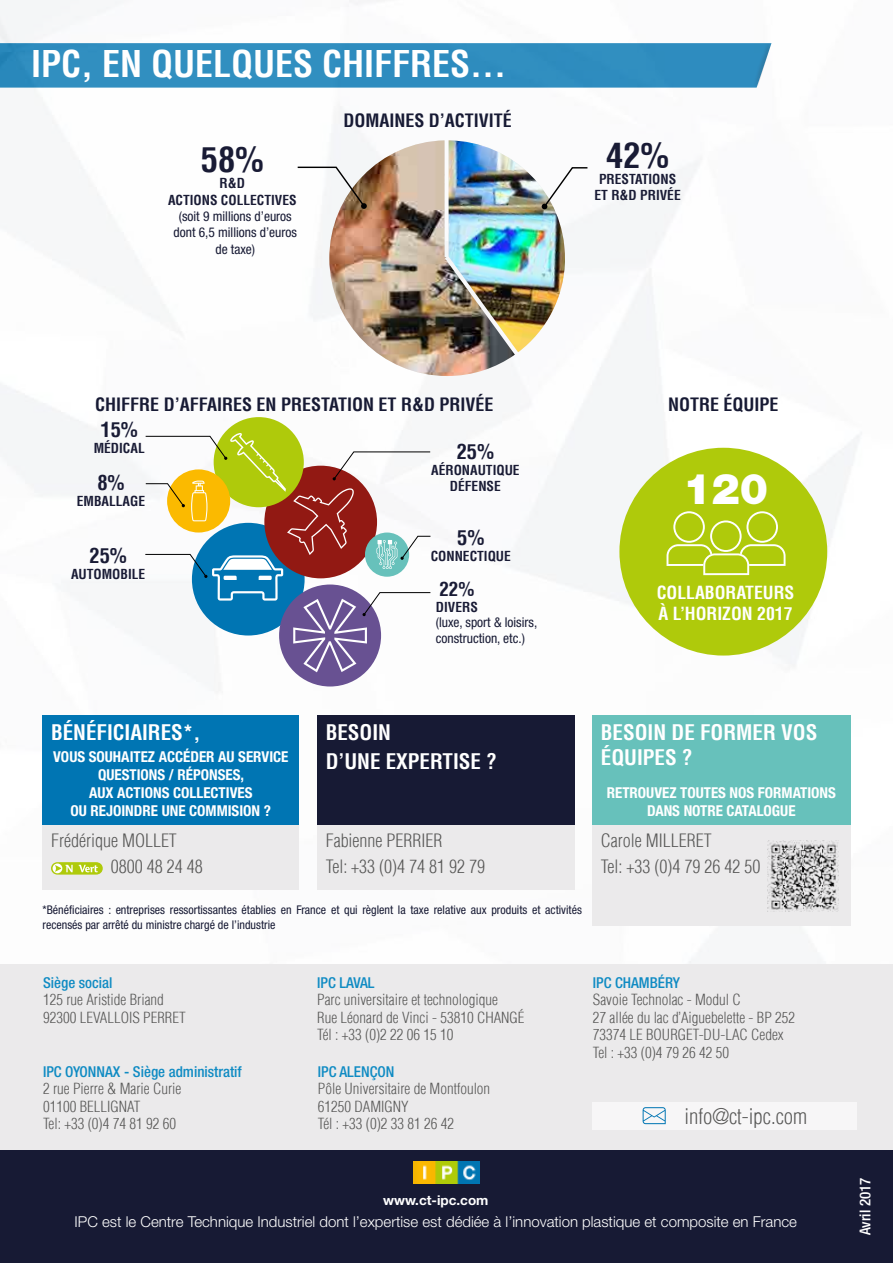
<style>
.page{position:relative;width:893px;height:1263px;background:#fff}
.page>*{position:absolute;margin:0;border:0;box-sizing:border-box;transform-origin:0 0}
.t1{font:900 expanded 42.45px "Helvetica Neue";color:#fff}
.t2{font:700 condensed 36px "Helvetica LT";color:#fff}
.t3{font:700 condensed 34.35px "Helvetica LT";color:#191b35}
.t4{font:700 condensed 21px/25.2px "Helvetica LT";color:#fff}
.t5{font:300 condensed 21px "Helvetica LT";color:#575756}
.t6{font:700 condensed 20.4px "Helvetica LT";color:#191b35}
.t7{font:700 condensed 19.05px "Helvetica LT";color:#191b35}
.t8{font:300 condensed 18px/25.8px "Helvetica LT";color:#575756}
.t9{font:700 condensed 18px "Helvetica LT";color:#171a34}
.t10{font:700 condensed 17.7px/21.3px "Helvetica LT";color:#fff}
.t11{font:300 condensed 15px/17.5px "Helvetica LT";color:#575756}
.t12{font:700 condensed 15px/18px "Helvetica Neue";color:#fff;text-align:center}
.t13{font:300 15px "Helvetica Neue";color:#fff}
.t14{font:500 condensed 15px "Helvetica Neue";color:#0f8bc3}
.t15{font:500 condensed 15px "Helvetica Neue";color:#fff}
.t16{font:700 condensed 13.5px/16.2px "Helvetica LT";color:#191b35;text-align:center}
.t17{font:condensed 13.5px/16.2px "Helvetica Neue";color:#171a34;text-align:center}
.t18{font:700 13.5px "Helvetica Neue";color:#fff}
.t19{font:condensed 12px/14.4px "Helvetica Neue";color:#171a34}
</style>
<div class="page">
<img style="left:0;top:0;width:860px;height:964px">
<div style="left:0;top:964px;width:893px;height:207px;background:#ebeaeb"></div>
<div style="left:214px;top:417px;width:90px;height:90px;background:#afca0b;border-radius:50%"></div>
<div style="left:279px;top:584px;width:102px;height:102px;background:#685192;border-radius:50%"></div>
<svg style="left:145px;top:432px;width:286px;height:240px"></svg>
<div style="left:43px;top:825px;width:256px;height:64px;background:#ebeaeb"></div>
<svg style="left:51px;top:862px;width:52px;height:12px"></svg>
<div style="left:317px;top:825px;width:258px;height:64px;background:#ebeaeb"></div>
<div style="left:592px;top:825px;width:258px;height:101px;background:#ebeaeb"></div>
<img style="left:767px;top:840px;width:72px;height:72px">
<div style="left:592px;top:715px;width:258px;height:109px;background:#67c1bb"></div>
<div style="left:43px;top:715px;width:256px;height:110px;background:#0075b3"></div>
<div style="left:317px;top:715px;width:258px;height:110px;background:#171a34"></div>
<div style="left:619px;top:448px;width:208px;height:207px;background:#afca0b;border-radius:50%"></div>
<svg style="left:666px;top:511px;width:119px;height:64px"></svg>
<div style="left:0;top:1150px;width:893px;height:113px;background:#171a34"></div>
<img style="left:413px;top:1161px;width:67px;height:22px">
<img style="left:296px;top:140px;width:293px;height:236px">
<div style="left:592px;top:1102px;width:265px;height:27px;background:#f7f6f7"></div>
<svg style="left:643px;top:1107px;width:23px;height:17px"></svg>
<h2 class="t2" style="left:31px;top:41px;width:477px">IPC, EN QUELQUES CHIFFRES...</h2>
<h3 class="t3" style="left:201px;top:138px;width:64px">58%</h3>
<p class="t16" style="left:168px;top:175px;width:130px">R&amp;D<br>ACTIONS COLLECTIVES</p>
<p class="t17" style="left:174px;top:208px;width:125px">(soit 9 millions d’euros dont 6,5 millions d’euros de taxe)</p>
<p class="t9" style="left:343px;top:109px;width:170px">DOMAINES D’ACTIVITÉ</p>
<h3 class="t3" style="left:606px;top:134px;width:64px">42%</h3>
<p class="t16" style="left:594px;top:171px;width:88px">PRESTATIONS<br>ET R&amp;D PRIVÉE</p>
<p class="t9" style="left:95px;top:393px;width:400px">CHIFFRE D’AFFAIRES EN PRESTATION ET R&amp;D PRIVÉE</p>
<h3 class="t6" style="left:101px;top:417px;width:39px">15%</h3>
<p class="t16" style="left:94px;top:440px;width:53px">MÉDICAL</p>
<h3 class="t6" style="left:97px;top:469px;width:29px">8%</h3>
<p class="t16" style="left:77px;top:493px;width:70px">EMBALLAGE</p>
<h3 class="t6" style="left:89px;top:543px;width:39px">25%</h3>
<p class="t16" style="left:71px;top:566px;width:76px">AUTOMOBILE</p>
<h3 class="t6" style="left:457px;top:438px;width:39px">25%</h3>
<p class="t16" style="left:431px;top:462px;width:90px">AÉRONAUTIQUE<br>DÉFENSE</p>
<h3 class="t6" style="left:457px;top:525px;width:29px">5%</h3>
<p class="t16" style="left:431px;top:548px;width:82px">CONNECTIQUE</p>
<p class="t7" style="left:439px;top:577px;width:37px">22%</p>
<p class="t16" style="left:436px;top:599px;width:44px">DIVERS</p>
<p class="t17" style="left:436px;top:614px;width:103px;text-align:left">(luxe, sport &amp; loisirs, construction, etc.)</p>
<p class="t9" style="left:668px;top:393px;width:112px">NOTRE ÉQUIPE</p>
<h1 class="t1" style="left:683px;top:463px;width:87px">120</h1>
<p class="t10" style="left:657px;top:581px;width:139px">COLLABORATEURS<br>À L’HORIZON 2017</p>
<h3 class="t4" style="left:51px;top:719px;width:151px">BÉNÉFICIAIRES*,</h3>
<p class="t12" style="left:53px;top:747px;width:237px">VOUS SOUHAITEZ ACCÉDER AU SERVICE<br>QUESTIONS / RÉPONSES,<br>AUX ACTIONS COLLECTIVES<br>OU REJOINDRE UNE COMMISION ?</p>
<h3 class="t4" style="left:326px;top:717px;width:173px;line-height:29.4px">BESOIN<br>D’UNE EXPERTISE ?</h3>
<h3 class="t4" style="left:601px;top:719px;width:218px">BESOIN DE FORMER VOS<br>ÉQUIPES ?</h3>
<p class="t12" style="left:607px;top:783px;width:231px">RETROUVEZ TOUTES NOS FORMATIONS<br>DANS NOTRE CATALOGUE</p>
<p class="t8" style="left:111px;top:828px;width:93px;text-indent:-60px">Frédérique MOLLET<br>0800 48 24 48</p>
<p class="t8" style="left:326px;top:828px;width:161px">Fabienne PERRIER<br>Tel: +33 (0)4 74 81 92 79</p>
<p class="t8" style="left:601px;top:828px;width:161px">Carole MILLERET<br>Tel: +33 (0)4 79 26 42 50</p>
<p class="t19" style="left:43px;top:903px;width:541px">*Bénéficiaires : entreprises ressortissantes établies en France et qui règlent la taxe relative aux produits et activités recensés par arrêté du ministre chargé de l’industrie</p>
<p class="t14" style="left:43px;top:974px;width:71px">Siège social</p>
<p class="t11" style="left:43px;top:991px;width:144px">125 rue Aristide Briand<br>92300 LEVALLOIS PERRET</p>
<p class="t14" style="left:43px;top:1063px;width:200px">IPC OYONNAX - Siège administratif</p>
<p class="t11" style="left:43px;top:1080px;width:140px">2 rue Pierre &amp; Marie Curie<br>01100 BELLIGNAT<br>Tel: +33 (0)4 74 81 92 60</p>
<p class="t14" style="left:317px;top:974px;width:59px">IPC LAVAL</p>
<p class="t11" style="left:317px;top:991px;width:209px">Parc universitaire et technologique<br>Rue Léonard de Vinci - 53810 CHANGÉ<br>Tél : +33 (0)2 22 06 15 10</p>
<p class="t14" style="left:318px;top:1063px;width:78px">IPC ALENÇON</p>
<p class="t11" style="left:318px;top:1080px;width:174px">Pôle Universitaire de Montfoulon<br>61250 DAMIGNY<br>Tél : +33 (0)2 33 81 26 42</p>
<p class="t14" style="left:593px;top:974px;width:89px">IPC CHAMBÉRY</p>
<p class="t11" style="left:593px;top:991px;width:204px">Savoie Technolac - Modul C<br>27 allée du lac d’Aiguebelette - BP 252<br>73374 LE BOURGET-DU-LAC Cedex<br>Tel : +33 (0)4 79 26 42 50</p>
<h3 class="t5" style="left:684px;top:1103px;width:124px">info@ct-ipc.com</h3>
<p class="t18" style="left:383px;top:1192px;width:107px">www.ct-ipc.com</p>
<p class="t13" style="left:75px;top:1212px;width:724px">IPC est le Centre Technique Industriel dont l’expertise est dédiée à l’innovation plastique et composite en France</p>
<p class="t15" style="left:856px;top:1235px;width:59px;rotate:-90deg">Avril 2017</p>
</div>
